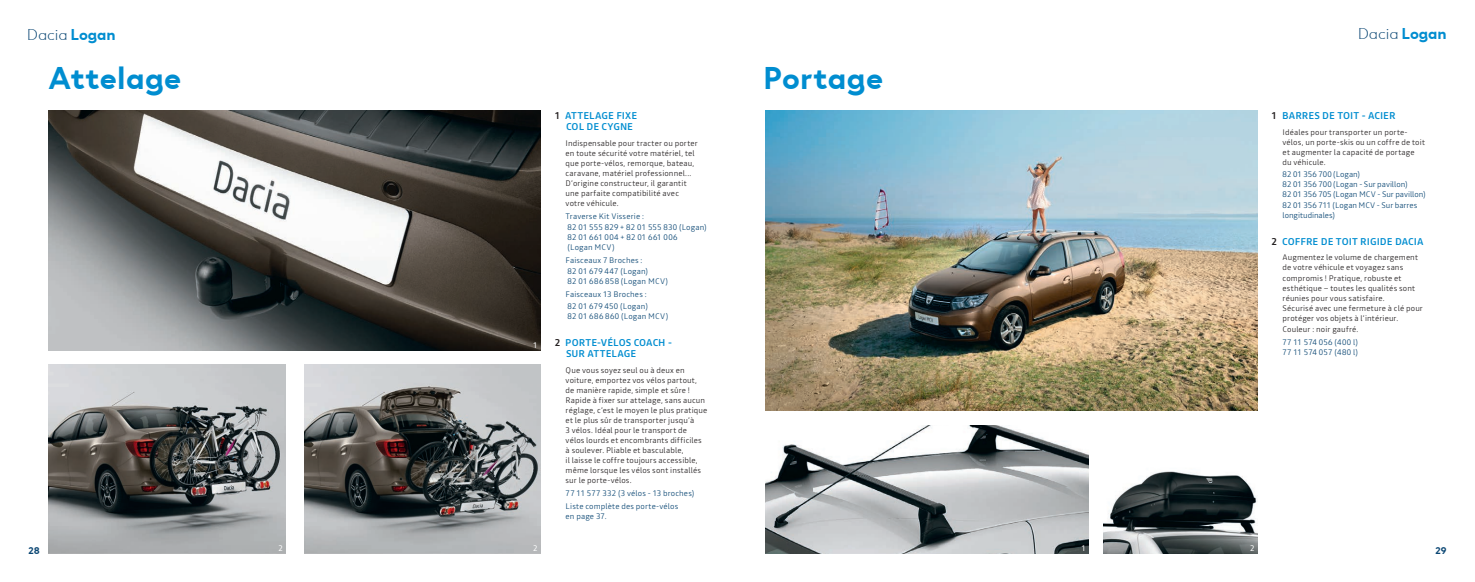
<style>
.page{position:relative;width:1475px;height:582px;background:#fff}
.page>*{position:absolute;margin:0;border:0;box-sizing:border-box;transform-origin:0 0}
.t1{font:700 32px "Dacia Spirit";letter-spacing:.01em;color:#008dd0}
.t2{font:300 16px "Dacia Spirit";letter-spacing:-.005em;color:#0a4673}
.t3{font:500 10px/11px "Read";letter-spacing:.005em;color:#008dd0}
.t4{font:700 10px "Dacia Spirit";color:#0a4673}
.t5{font:300 8px/10px "Read";letter-spacing:.015em;color:#231f20}
.t6{font:300 8px/10px "Read";letter-spacing:.015em;color:#0a4673}
.t7{font:8px "Read";color:#fff}
.s1{font-weight:700;color:#008dd0}
.s2{color:#231f20}
</style>
<div class="page">
<img style="left:49px;top:364px;width:237px;height:189px">
<img style="left:49px;top:111px;width:491px;height:239px">
<img style="left:304px;top:364px;width:236px;height:189px">
<img style="left:1103px;top:471px;width:154px;height:82px">
<img style="left:765px;top:111px;width:492px;height:299px">
<img style="left:765px;top:425px;width:323px;height:128px">
<h2 class="t2" style="left:27px;top:22px;width:90px">Dacia <span class="s1">Logan</span></h2>
<h1 class="t1" style="left:48px;top:59px;width:134px">Attelage</h1>
<p class="t7" style="left:533px;top:339px;width:6px">1</p>
<p class="t3" style="left:566px;top:110px;width:73px;text-indent:-11px"><span class="s2">1</span> ATTELAGE FIXE<br>COL DE CYGNE</p>
<p class="t5" style="left:565px;top:137px;width:134px">Indispensable pour tracter ou porter en toute sécurité votre matériel, tel que porte-vélos, remorque, bateau, caravane, matériel professionnel...<br>D’origine constructeur, il garantit une parfaite compatibilité avec votre véhicule.</p>
<p class="t6" style="left:565px;top:210px;width:143px;line-height:11.4px">Traverse Kit Visserie :<br>82 01 555 829 + 82 01 555 830 (Logan)</p>
<p class="t6" style="left:567px;top:232px;width:111px">82 01 661 004 + 82 01 661 006 (Logan MCV)</p>
<p class="t6" style="left:565px;top:254px;width:84px;line-height:11.4px">Faisceaux 7 Broches :<br>82 01 679 447 (Logan)</p>
<p class="t6" style="left:565px;top:275px;width:104px;line-height:12.8px">82 01 686 858 (Logan MCV)<br>Faisceaux 13 Broches :</p>
<p class="t6" style="left:567px;top:300px;width:102px">82 01 679 450 (Logan)<br>82 01 686 860 (Logan MCV)</p>
<p class="t3" style="left:566px;top:337px;width:107px;text-indent:-11px"><span class="s2">2</span> PORTE-VÉLOS COACH -<br>SUR ATTELAGE</p>
<p class="t5" style="left:565px;top:365px;width:143px">Que vous soyez seul ou à deux en voiture, emportez vos vélos partout, de manière rapide, simple et sûre !<br>Rapide à fixer sur attelage, sans aucun réglage, c’est le moyen le plus pratique et le plus sûr de transporter jusqu’à<br>3 vélos. Idéal pour le transport de vélos lourds et encombrants difficiles à soulever. Pliable et basculable,<br>il laisse le coffre toujours accessible, même lorsque les vélos sont installés sur le porte-vélos.</p>
<p class="t6" style="left:565px;top:486px;width:130px;line-height:12.8px">77 11 577 332 (3 vélos - 13 broches)<br>Liste complète des porte-vélos</p>
<p class="t6" style="left:565px;top:510px;width:42px">en page 37.</p>
<h1 class="t1" style="left:763px;top:59px;width:121px">Portage</h1>
<h2 class="t2" style="left:1357px;top:21px;width:90px">Dacia <span class="s1">Logan</span></h2>
<p class="t3" style="left:1271px;top:110px;width:125px"><span class="s2">1</span> BARRES DE TOIT - ACIER</p>
<p class="t5" style="left:1282px;top:126px;width:144px">Idéales pour transporter un porte&shy;vélos, un porte-skis ou un coffre de toit et augmenter la capacité de portage du véhicule.</p>
<p class="t6" style="left:1282px;top:169px;width:144px">82 01 356 700 (Logan)<br>82 01 356 700 (Logan - Sur pavillon)<br>82 01 356 705 (Logan MCV - Sur pavillon)<br>82 01 356 711 (Logan MCV - Sur barres longitudinales)</p>
<p class="t3" style="left:1271px;top:235px;width:153px"><span class="s2">2</span> COFFRE DE TOIT RIGIDE DACIA</p>
<p class="t5" style="left:1282px;top:252px;width:142px">Augmentez le volume de chargement de votre véhicule et voyagez sans compromis ! Pratique, robuste et esthétique – toutes les qualités sont réunies pour vous satisfaire.<br>Sécurisé avec une fermeture à clé pour protéger vos objets à l’intérieur.</p>
<p class="t5" style="left:1282px;top:324px;width:77px">Couleur : noir gaufré.</p>
<p class="t6" style="left:1282px;top:336px;width:77px">77 11 574 056 (400 l)<br>77 11 574 057 (480 l)</p>
<p class="t7" style="left:278px;top:541px;width:6px">2</p>
<p class="t7" style="left:533px;top:542px;width:6px">2</p>
<p class="t7" style="left:1081px;top:542px;width:6px">1</p>
<p class="t7" style="left:1249px;top:542px;width:6px">2</p>
<p class="t4" style="left:28px;top:543px;width:13px">28</p>
<p class="t4" style="left:1435px;top:543px;width:13px">29</p>
</div>
